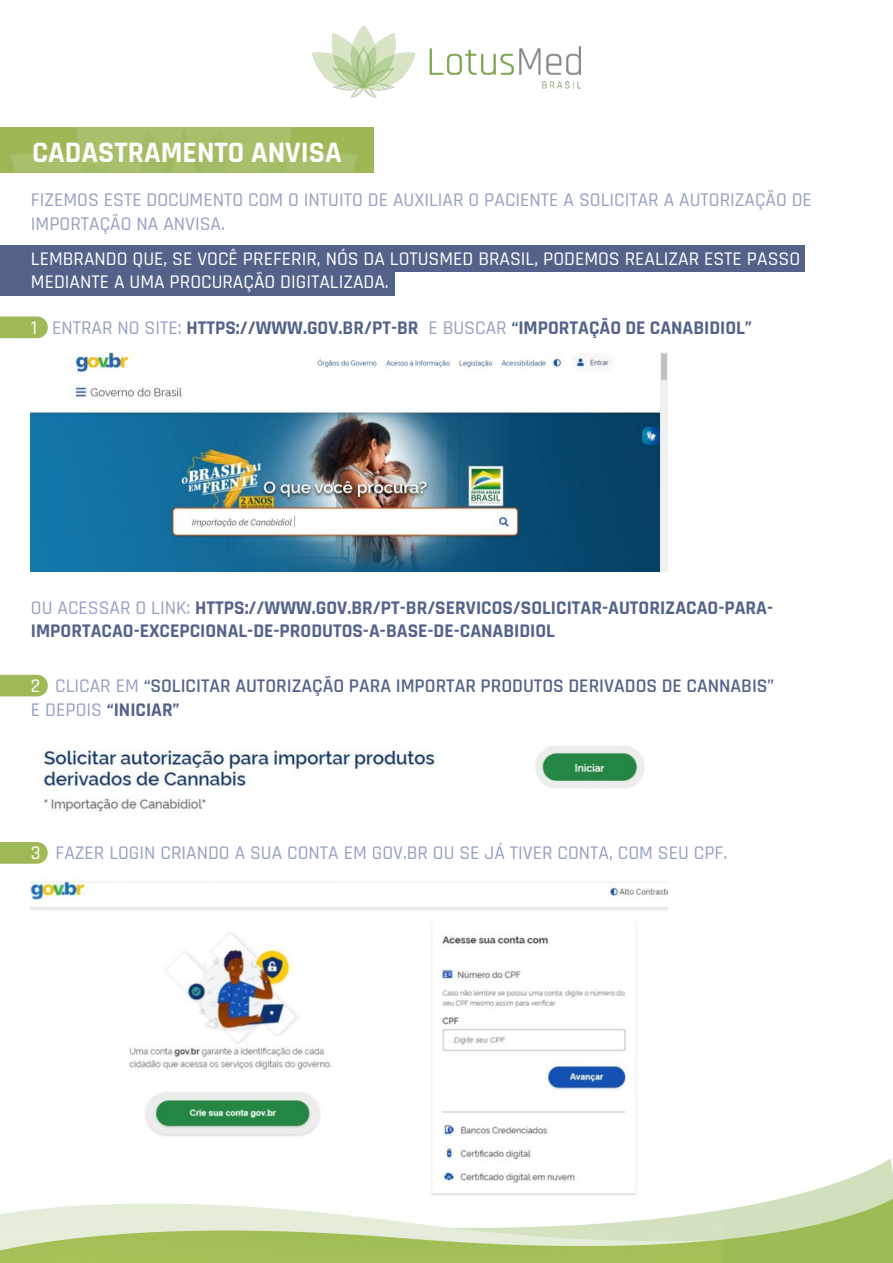
<style>
.page{position:relative;width:893px;height:1263px;background:#fff}
.page>*{position:absolute;margin:0;border:0;box-sizing:border-box;transform-origin:0 0}
.t1{font:700 30px "Rajdhani";color:#fff}
.t2{font:700 19.5px/23.4px "Rajdhani";color:#54628a}
.t3{font:500 19.5px/23.4px "Rajdhani";color:#94a0c5}
.t4{font:500 19.5px/23.4px "Rajdhani";color:#fff}
.t5{font:600 19.5px/23.4px "Rajdhani";color:#54628a}
.s1{font-weight:500;color:#fff}
.s2{font-weight:500;color:#94a0c5}
.s3{font-weight:700}
.s4{color:#fff}
</style>
<div class="page">
<img style="left:0;top:25px;width:893px;height:1238px">
<svg style="left:0;top:316px;width:48px;height:22px"></svg>
<svg style="left:0;top:675px;width:48px;height:21px"></svg>
<svg style="left:0;top:842px;width:48px;height:22px"></svg>
<div style="left:0;top:246px;width:805px;height:26px;background:#54628a"></div>
<div style="left:0;top:269px;width:394px;height:27px;background:#54628a"></div>
<img style="left:312px;top:26px;width:269px;height:71px">
<img style="left:0;top:127px;width:374px;height:45px">
<img style="left:31px;top:352px;width:637px;height:220px">
<img style="left:31px;top:732px;width:637px;height:91px">
<img style="left:31px;top:880px;width:637px;height:320px">
<h1 class="t1" style="left:32px;top:134px;width:311px">CADASTRAMENTO ANVISA</h1>
<p class="t3" style="left:31px;top:189px;width:782px">FIZEMOS ESTE DOCUMENTO COM O INTUITO DE AUXILIAR O PACIENTE A SOLICITAR A AUTORIZAÇÃO DE<br>IMPORTAÇÃO NA ANVISA.</p>
<p class="t4" style="left:31px;top:247px;width:771px">LEMBRANDO QUE, SE VOCÊ PREFERIR, NÓS DA LOTUSMED BRASIL, PODEMOS REALIZAR ESTE PASSO<br>MEDIANTE A UMA PROCURAÇÃO DIGITALIZADA.</p>
<p class="t2" style="left:31px;top:316px;width:722px"><span class="s1">1</span> <span class="s2">ENTRAR NO SITE:</span> HTTPS://WWW.GOV.BR/PT-BR <span class="s2">E BUSCAR</span> “IMPORTAÇÃO DE CANABIDIOL”</p>
<p class="t2" style="left:31px;top:596px;width:744px"><span class="s2">OU ACESSAR O LINK:</span> HTTPS://WWW.GOV.BR/PT-BR/SERVICOS/SOLICITAR-AUTORIZACAO-PARA-<br>IMPORTACAO-EXCEPCIONAL-DE-PRODUTOS-A-BASE-DE-CANABIDIOL</p>
<p class="t5" style="left:31px;top:675px;width:745px"><span class="s1">2</span> <span class="s2">CLICAR EM</span> “SOLICITAR AUTORIZAÇÃO PARA IMPORTAR PRODUTOS DERIVADOS DE CANNABIS”<br><span class="s2">E DEPOIS</span> <span class="s3">“INICIAR”</span></p>
<p class="t3" style="left:31px;top:842px;width:698px"><span class="s4">3</span> FAZER LOGIN CRIANDO A SUA CONTA EM GOV.BR OU SE JÁ TIVER CONTA, COM SEU CPF.</p>
</div>
